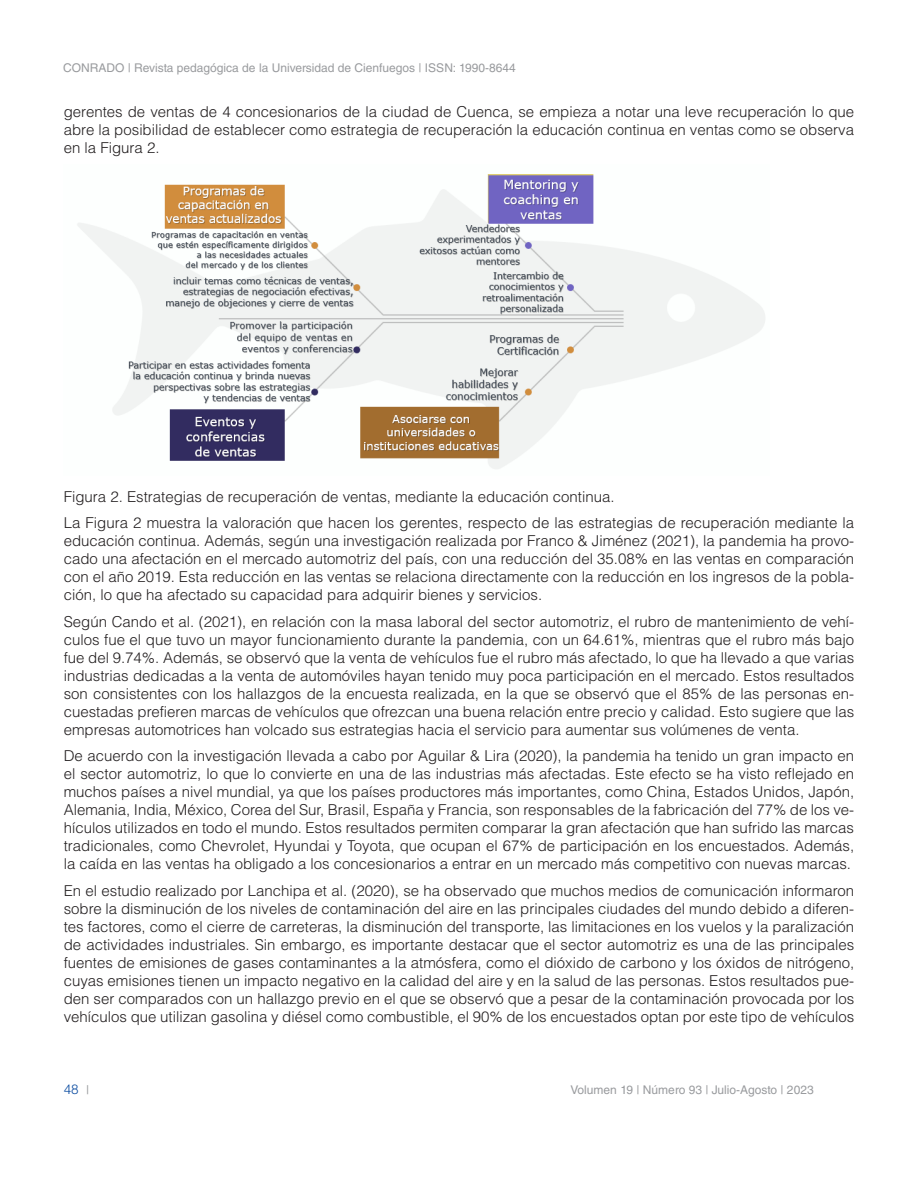
<style>
.page{position:relative;width:918px;height:1188px;background:#fff}
.page>*{position:absolute;margin:0;border:0;box-sizing:border-box;transform-origin:0 0}
.t1{font:300 15px/18px "Helvetica LT Std";color:#231f20;text-align:justify}
.t2{font:300 13.5px "Helvetica LT Std";color:#0d4da1}
.t3{font:12px "Helvetica LT Std";color:#999b9e}
.s1{font-weight:400;font-size:12px;color:#999b9e}
</style>
<div class="page">
<img style="left:77px;top:174px;width:688px;height:295px">
<p class="t3" style="left:63px;top:61px;width:454px">CONRADO | Revista pedagógica de la Universidad de Cienfuegos | ISSN: 1990-8644</p>
<p class="t1" style="left:64px;top:103px;width:792px">gerentes de ventas de 4 concesionarios de la ciudad de Cuenca, se empieza a notar una leve recuperación lo que abre la posibilidad de establecer como estrategia de recuperación la educación continua en ventas como se observa en la Figura 2.</p>
<p class="t1" style="left:64px;top:483px;width:792px;line-height:26.5px">Figura 2. Estrategias de recuperación de ventas, mediante la educación continua.<br>La Figura 2 muestra la valoración que hacen los gerentes, respecto de las estrategias de recuperación mediante la</p>
<p class="t1" style="left:64px;top:532px;width:792px">educación continua. Además, según una investigación realizada por Franco &amp; Jiménez (2021), la pandemia ha provo&shy;cado una afectación en el mercado automotriz del país, con una reducción del 35.08% en las ventas en comparación con el año 2019. Esta reducción en las ventas se relaciona directamente con la reducción en los ingresos de la pobla&shy;ción, lo que ha afectado su capacidad para adquirir bienes y servicios.</p>
<p class="t1" style="left:64px;top:612px;width:792px">Según Cando et al. (2021), en relación con la masa laboral del sector automotriz, el rubro de mantenimiento de vehí&shy;culos fue el que tuvo un mayor funcionamiento durante la pandemia, con un 64.61%, mientras que el rubro más bajo fue del 9.74%. Además, se observó que la venta de vehículos fue el rubro más afectado, lo que ha llevado a que varias industrias dedicadas a la venta de automóviles hayan tenido muy poca participación en el mercado. Estos resultados son consistentes con los hallazgos de la encuesta realizada, en la que se observó que el 85% de las personas en&shy;cuestadas prefieren marcas de vehículos que ofrezcan una buena relación entre precio y calidad. Esto sugiere que las empresas automotrices han volcado sus estrategias hacia el servicio para aumentar sus volúmenes de venta.</p>
<p class="t1" style="left:64px;top:747px;width:792px">De acuerdo con la investigación llevada a cabo por Aguilar &amp; Lira (2020), la pandemia ha tenido un gran impacto en el sector automotriz, lo que lo convierte en una de las industrias más afectadas. Este efecto se ha visto reflejado en muchos países a nivel mundial, ya que los países productores más importantes, como China, Estados Unidos, Japón, Alemania, India, México, Corea del Sur, Brasil, España y Francia, son responsables de la fabricación del 77% de los ve&shy;hículos utilizados en todo el mundo. Estos resultados permiten comparar la gran afectación que han sufrido las marcas tradicionales, como Chevrolet, Hyundai y Toyota, que ocupan el 67% de participación en los encuestados. Además, la caída en las ventas ha obligado a los concesionarios a entrar en un mercado más competitivo con nuevas marcas.</p>
<p class="t1" style="left:64px;top:881px;width:792px">En el estudio realizado por Lanchipa et al. (2020), se ha observado que muchos medios de comunicación informaron sobre la disminución de los niveles de contaminación del aire en las principales ciudades del mundo debido a diferen&shy;tes factores, como el cierre de carreteras, la disminución del transporte, las limitaciones en los vuelos y la paralización de actividades industriales. Sin embargo, es importante destacar que el sector automotriz es una de las principales fuentes de emisiones de gases contaminantes a la atmósfera, como el dióxido de carbono y los óxidos de nitrógeno, cuyas emisiones tienen un impacto negativo en la calidad del aire y en la salud de las personas. Estos resultados pue&shy;den ser comparados con un hallazgo previo en el que se observó que a pesar de la contaminación provocada por los vehículos que utilizan gasolina y diésel como combustible, el 90% de los encuestados optan por este tipo de vehículos</p>
<p class="t2" style="left:64px;top:1081px;width:27px">48 <span class="s1">|</span></p>
<p class="t3" style="left:571px;top:1083px;width:245px">Volumen 19 | Número 93 | Julio-Agosto | 2023</p>
</div>
